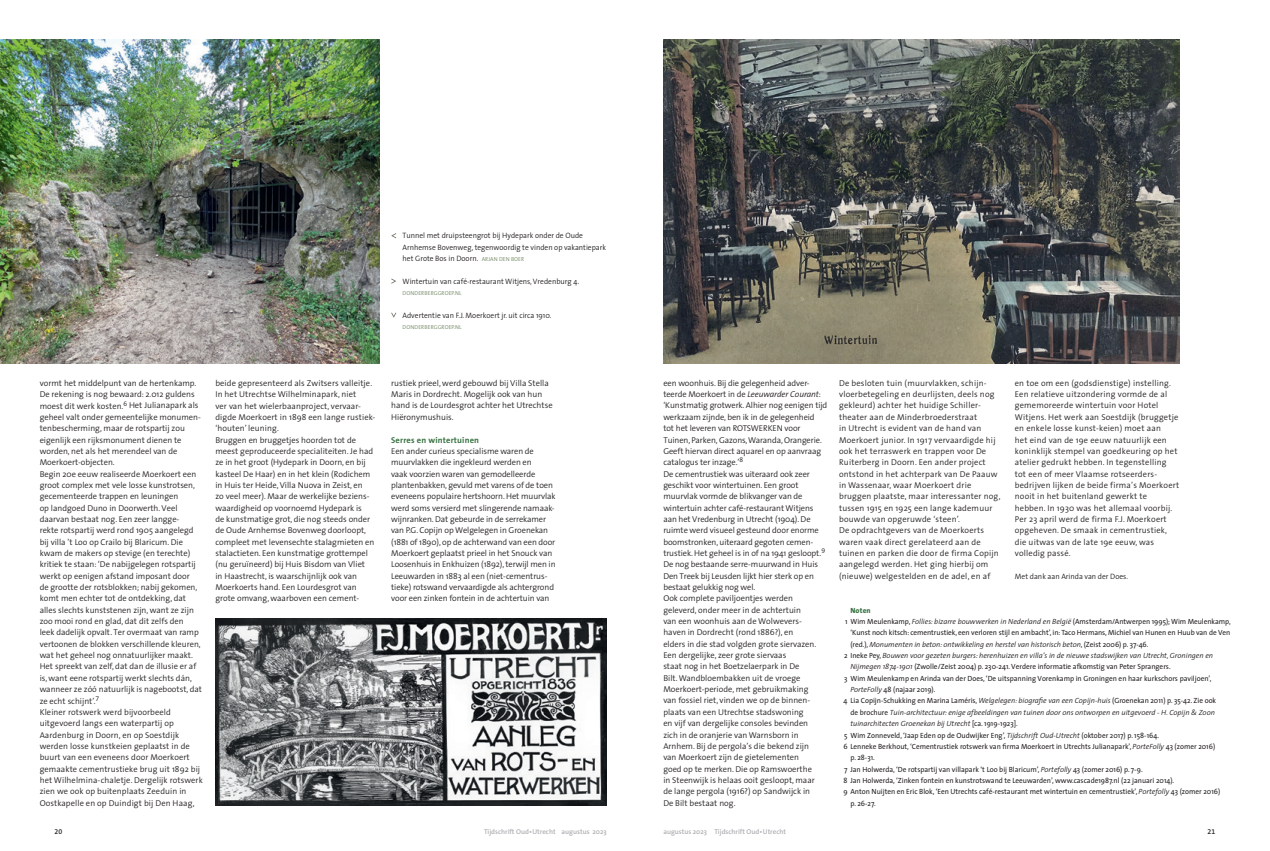
<style>
.page{position:relative;width:1270px;height:851px;background:#fff}
.page>*{position:absolute;margin:0;border:0;box-sizing:border-box;transform-origin:0 0}
.t1{font:300 8.5px/11.3px "The Sans";color:#231f20}
.t2{font:300 8.5px/11.3px "The Sans";letter-spacing:.02em;color:#231f20}
.t3{font:700 8.5px "The Sans";letter-spacing:.02em;color:#397242}
.t4{font:300 7.8px/11.3px "The Sans";color:#231f20}
.t5{font:7.5px "The Sans";color:#231f20}
.t6{font:italic 300 7.5px "The Sans";color:#231f20}
.t7{font:800 7.5px "The Sans";letter-spacing:.02em;color:#397242}
.t8{font:600 7px "The Sans";color:#adaeb2}
.t9{font:7px "The Sans Semi Bold Expert";color:#231f20}
.t10{font:5.8px "The Sans";letter-spacing:.015em;color:#839877}
.s1{font-weight:400;font-size:5.8px;color:#839877}
.s2{font-style:italic}
.s3{font-weight:300;font-style:italic}
.s4{font-weight:400;font-style:normal}
</style>
<div class="page">
<img style="left:215px;top:618px;width:392px;height:187px">
<img style="left:663px;top:40px;width:516px;height:323px">
<svg style="left:391px;top:233px;width:5px;height:5px"></svg>
<svg style="left:391px;top:278px;width:5px;height:5px"></svg>
<svg style="left:391px;top:312px;width:5px;height:5px"></svg>
<img style="left:0;top:40px;width:380px;height:323px">
<p class="t4" style="left:403px;top:230px;width:205px">Tunnel met druipsteengrot bij Hydepark onder de Oude<br>Arnhemse Bovenweg, tegenwoordig te vinden op vakantiepark het Grote Bos in Doorn. <span class="s1">ARJAN DEN BOER</span></p>
<p class="t4" style="left:403px;top:275px;width:178px">Wintertuin van café-restaurant Witjens, Vredenburg 4.</p>
<p class="t10" style="left:403px;top:288px;width:61px">DONDERBERGGROEP.NL</p>
<p class="t4" style="left:403px;top:309px;width:150px">Advertentie van F.J. Moerkoert jr. uit circa 1910.</p>
<p class="t10" style="left:403px;top:322px;width:61px">DONDERBERGGROEP.NL</p>
<p class="t1" style="left:40px;top:377px;width:165px">vormt het middelpunt van de hertenkamp.<br>De rekening is nog bewaard: 2.012 guldens moest dit werk kosten.<sup>6</sup> Het Julianapark als geheel valt onder gemeentelijke monumen&shy;tenbescherming, maar de rotspartij zou eigenlijk een rijksmonument dienen te worden, net als het merendeel van de Moerkoert-objecten.<br>Begin 20e eeuw realiseerde Moerkoert een groot complex met vele losse kunstrotsen, gecementeerde trappen en leuningen<br>op landgoed Duno in Doorwerth. Veel daarvan bestaat nog. Een zeer langge-<br>rekte rotspartij werd rond 1905 aangelegd bij villa ’t Loo op Crailo bij Blaricum. Die kwam de makers op stevige (en terechte) kritiek te staan: ‘De nabijgelegen rotspartij werkt op eenigen afstand imposant door<br>de grootte der rotsblokken; nabij gekomen, komt men echter tot de ontdekking, dat alles slechts kunststenen zijn, want ze zijn zoo mooi rond en glad, dat dit zelfs den<br>leek dadelijk opvalt. Ter overmaat van ramp vertoonen de blokken verschillende kleuren, wat het geheel nog onnatuurlijker maakt.<br>Het spreekt van zelf, dat dan de illusie er af is, want eene rotspartij werkt slechts dán, wanneer ze zóó natuurlijk is nagebootst, dat ze echt schijnt’.<sup>7<br></sup>Kleiner rotswerk werd bijvoorbeeld uitgevoerd langs een waterpartij op Aardenburg in Doorn, en op Soestdijk werden losse kunstkeien geplaatst in de buurt van een eveneens door Moerkoert gemaakte cementrustieke brug uit 1892 bij het Wilhelmina-chaletje. Dergelijk rotswerk zien we ook op buitenplaats Zeeduin in Oostkapelle en op Duindigt bij Den Haag,</p>
<p class="t1" style="left:215px;top:377px;width:161px">beide gepresenteerd als Zwitsers valleitje.<br>In het Utrechtse Wilhelminapark, niet<br>ver van het wielerbaanproject, vervaar&shy;digde Moerkoert in 1898 een lange rustiek-‘houten’ leuning.<br>Bruggen en bruggetjes hoorden tot de meest geproduceerde specialiteiten. Je had ze in het groot (Hydepark in Doorn, en bij kasteel De Haar) en in het klein (Rodichem in Huis ter Heide, Villa Nuova in Zeist, en<br>zo veel meer). Maar de werkelijke beziens&shy;waardigheid op voornoemd Hydepark is<br>de kunstmatige grot, die nog steeds onder de Oude Arnhemse Bovenweg doorloopt, compleet met levensechte stalagmieten en stalactieten. Een kunstmatige grottempel (nu geruïneerd) bij Huis Bisdom van Vliet<br>in Haastrecht, is waarschijnlijk ook van Moerkoerts hand. Een Lourdesgrot van grote omvang, waarboven een cement-</p>
<p class="t1" style="left:391px;top:377px;width:163px">rustiek prieel, werd gebouwd bij Villa Stella Maris in Dordrecht. Mogelijk ook van hun hand is de Lourdesgrot achter het Utrechtse Hiëronymushuis.</p>
<p class="t3" style="left:391px;top:432px;width:89px">Serres en wintertuinen</p>
<p class="t1" style="left:391px;top:445px;width:166px">Een ander curieus specialisme waren de muurvlakken die ingekleurd werden en<br>vaak voorzien waren van gemodelleerde plantenbakken, gevuld met varens of de toen eveneens populaire hertshoorn. Het muurvlak werd soms versierd met slingerende namaak&shy;wijnranken. Dat gebeurde in de serrekamer van P.G. Copijn op Welgelegen in Groenekan (1881 of 1890), op de achterwand van een door Moerkoert geplaatst prieel in het Snouck van Loosenhuis in Enkhuizen (1892), terwijl men in Leeuwarden in 1883 al een (niet-cementrus&shy;tieke) rotswand vervaardigde als achtergrond voor een zinken fontein in de achtertuin van</p>
<p class="t1" style="left:663px;top:377px;width:166px">een woonhuis. Bij die gelegenheid adver&shy;teerde Moerkoert in de <span class="s2">Leeuwarder Courant</span>: ‘Kunstmatig grotwerk. Alhier nog eenigen tijd werkzaam zijnde, ben ik in de gelegenheid tot het leveren van ROTSWERKEN voor Tuinen, Parken, Gazons, Waranda, Orangerie.<br>Geeft hiervan direct aquarel en op aanvraag catalogus ter inzage.’<sup>8<br></sup>De cementrustiek was uiteraard ook zeer geschikt voor wintertuinen. Een groot muurvlak vormde de blikvanger van de wintertuin achter café-restaurant Witjens aan het Vredenburg in Utrecht (1904). De ruimte werd visueel gesteund door enorme boomstronken, uiteraard gegoten cemen&shy;trustiek. Het geheel is in of na 1941 gesloopt.<sup>9<br></sup>De nog bestaande serre-muurwand in Huis Den Treek bij Leusden lijkt hier sterk op en bestaat gelukkig nog wel.<br>Ook complete paviljoentjes werden geleverd, onder meer in de achtertuin<br>van een woonhuis aan de Wolwevers-<br>haven in Dordrecht (rond 1886?), en<br>elders in die stad volgden grote siervazen.<br>Een dergelijke, zeer grote siervaas<br>staat nog in het Boetzelaerpark in De<br>Bilt. Wandbloembakken uit de vroege Moerkoert-periode, met gebruikmaking<br>van fossiel riet, vinden we op de binnen&shy;plaats van een Utrechtse stadswoning<br>en vijf van dergelijke consoles bevinden<br>zich in de oranjerie van Warnsborn in Arnhem. Bij de pergola’s die bekend zijn<br>van Moerkoert zijn de gietelementen<br>goed op te merken. Die op Ramswoerthe<br>in Steenwijk is helaas ooit gesloopt, maar<br>de lange pergola (1916?) op Sandwijck in<br>De Bilt bestaat nog.</p>
<p class="t2" style="left:839px;top:377px;width:163px">De besloten tuin (muurvlakken, schijn&shy;vloerbetegeling en deurlijsten, deels nog gekleurd) achter het huidige Schiller&shy;theater aan de Minderbroederstraat<br>in Utrecht is evident van de hand van Moerkoert junior. In 1917 vervaardigde hij ook het terraswerk en trappen voor De Ruiterberg in Doorn. Een ander project ontstond in het achterpark van De Paauw in Wassenaar, waar Moerkoert drie bruggen plaatste, maar interessanter nog, tussen 1915 en 1925 een lange kademuur bouwde van opgeruwde ‘steen’.<br>De opdrachtgevers van de Moerkoerts waren vaak direct gerelateerd aan de tuinen en parken die door de firma Copijn aangelegd werden. Het ging hierbij om (nieuwe) welgestelden en de adel, en af</p>
<p class="t2" style="left:1015px;top:377px;width:166px">en toe om een (godsdienstige) instelling.<br>Een relatieve uitzondering vormde de al gememoreerde wintertuin voor Hotel Witjens. Het werk aan Soestdijk (bruggetje en enkele losse kunst-keien) moet aan<br>het eind van de 19e eeuw natuurlijk een koninklijk stempel van goedkeuring op het atelier gedrukt hebben. In tegenstelling tot een of meer Vlaamse rotseerders&shy;bedrijven lijken de beide firma’s Moerkoert nooit in het buitenland gewerkt te hebben. In 1930 was het allemaal voorbij.<br>Per 23 april werd de firma F.J. Moerkoert opgeheven. De smaak in cementrustiek, die uitwas van de late 19e eeuw, was volledig passé.</p>
<p class="t4" style="left:1015px;top:570px;width:115px">Met dank aan Arinda van der Does.</p>
<p class="t7" style="left:850px;top:603px;width:22px">Noten</p>
<p class="t5" style="left:845px;top:615px;width:387px">1 Wim Meulenkamp, <span class="s3">Follies: bizarre bouwwerken in Nederland en België</span> (Amsterdam/Antwerpen 1995); Wim Meulenkamp,</p>
<p class="t5" style="left:850px;top:626px;width:381px">‘Kunst noch kitsch: cementrustiek, een verloren stijl en ambacht’, in: Taco Hermans, Michiel van Hunen en Huub van de Ven</p>
<p class="t6" style="left:850px;top:638px;width:299px"><span class="s4">(red.),</span> Monumenten in beton: ontwikkeling en herstel van historisch beton<span class="s4">, (Zeist 2006) p. 37-46.</span></p>
<p class="t6" style="left:844px;top:649px;width:371px"><span class="s4">2 Ineke Pey,</span> Bouwen voor gezeten burgers: herenhuizen en villa’s in de nieuwe stadswijken van Utrecht, Groningen en</p>
<p class="t5" style="left:850px;top:660px;width:322px"><span class="s3">Nijmegen 1874-1901</span> (Zwolle/Zeist 2004) p. 230-241. Verdere informatie afkomstig van Peter Sprangers.</p>
<p class="t5" style="left:844px;top:672px;width:369px">3 Wim Meulenkamp en Arinda van der Does, ‘De uitspanning Vorenkamp in Groningen en haar kurkschors paviljoen’,</p>
<p class="t5" style="left:850px;top:683px;width:87px"><span class="s3">PorteFolly</span> 48 (najaar 2019).</p>
<p class="t5" style="left:844px;top:694px;width:374px">4 Lia Copijn-Schukking en Marina Laméris, <span class="s3">Welgelegen: biografie van een Copijn-huis</span> (Groenekan 2011) p. 35-42. Zie ook</p>
<p class="t6" style="left:850px;top:706px;width:366px"><span class="s4">de brochure</span> Tuin-architectuur: enige afbeeldingen van tuinen door ons ontworpen en uitgevoerd - H. Copijn &amp; Zoon</p>
<p class="t6" style="left:850px;top:717px;width:169px">tuinarchitecten Groenekan bij Utrecht <span class="s4">[ca. 1919-1923].</span></p>
<p class="t5" style="left:844px;top:728px;width:316px">5 Wim Zonneveld, ‘Jaap Eden op de Oudwijker Eng’, <span class="s3">Tijdschrift Oud-Utrecht</span> (oktober 2017) p. 158-164.</p>
<p class="t5" style="left:843px;top:740px;width:373px">6 Lenneke Berkhout, ‘Cementrustiek rotswerk van firma Moerkoert in Utrechts Julianapark’, <span class="s3">PorteFolly</span> 43 (zomer 2016)</p>
<p class="t5" style="left:850px;top:751px;width:26px">p. 28-31.</p>
<p class="t5" style="left:844px;top:762px;width:300px">7 Jan Holwerda, ‘De rotspartij van villapark ‘t Loo bij Blaricum’, <span class="s3">Portefolly</span> 43 (zomer 2016) p. 7-9.</p>
<p class="t5" style="left:844px;top:774px;width:332px">8 Jan Holwerda, ‘Zinken fontein en kunstrotswand te Leeuwarden’, www.cascade1987.nl (22 januari 2014).</p>
<p class="t5" style="left:843px;top:785px;width:378px">9 Anton Nuijten en Eric Blok, ‘Een Utrechts café-restaurant met wintertuin en cementrustiek’, <span class="s3">Portefolly</span> 43 (zomer 2016)</p>
<p class="t5" style="left:850px;top:796px;width:27px">p. 26-27.</p>
<p class="t9" style="left:55px;top:825px;width:9px">20</p>
<p class="t8" style="left:484px;top:825px;width:124px">Tijdschrift Oud•Utrecht augustus 2023</p>
<p class="t8" style="left:663px;top:825px;width:124px">augustus 2023 Tijdschrift Oud•Utrecht</p>
<p class="t9" style="left:1208px;top:825px;width:9px">21</p>
</div>
